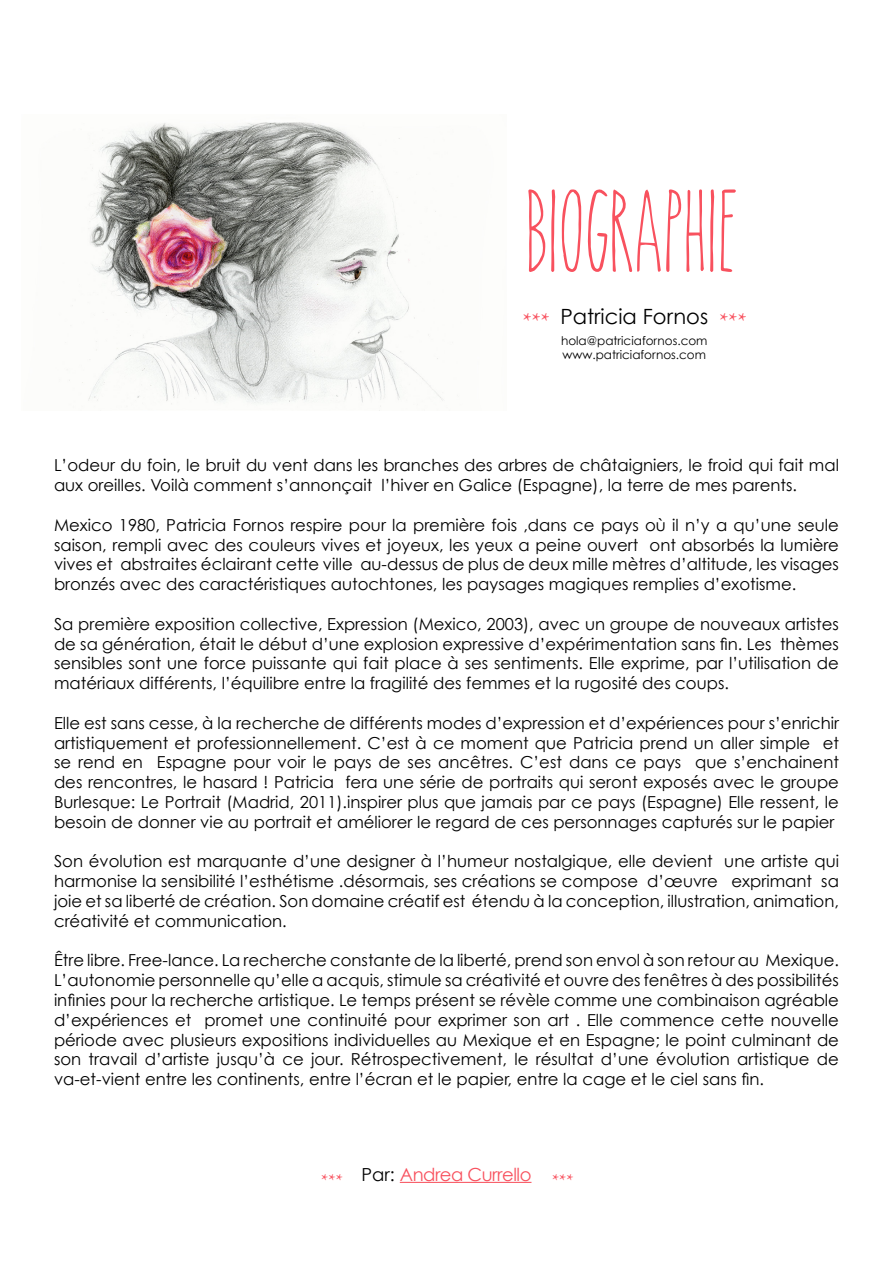
<style>
.page{position:relative;width:893px;height:1263px;background:#fff}
.page>*{position:absolute;margin:0;border:0;box-sizing:border-box;transform-origin:0 0}
.t1{font:22.5px "Minion Pro";color:#f8515e}
.t2{font:21px "Century Gothic";color:#000}
.t3{font:18px "Century Gothic";letter-spacing:-.025em;color:#f8515e}
.t4{font:18px "Minion Pro";color:#f8515e}
.t5{font:16.5px/19.8px "Century Gothic";color:#000;text-align:justify}
.t6{font:12px/14.4px "Century Gothic";color:#000}
.s1{color:#000}
</style>
<div class="page">
<hr style="left:400px;top:1182px;width:131px;height:1px;background:#f8515e">
<img style="left:65px;top:122px;width:393px;height:289px">
<svg style="left:528px;top:189px;width:208px;height:83px"></svg>
<p class="t2" style="left:560px;top:303px;width:149px">Patricia Fornos</p>
<p class="t6" style="left:561px;top:333px;width:148px">hola@patriciafornos.com www.patriciafornos.com</p>
<h1 class="t1" style="left:523px;top:306px;width:29px">***</h1>
<h1 class="t1" style="left:719px;top:306px;width:29px">***</h1>
<p class="t5" style="left:54px;top:455px;width:786px">L’odeur du foin, le bruit du vent dans les branches des arbres de châtaigniers, le froid qui fait mal aux oreilles. Voilà comment s’annonçait l’hiver en Galice (Espagne), la terre de mes parents.</p>
<p class="t5" style="left:54px;top:515px;width:786px">Mexico 1980, Patricia Fornos respire pour la première fois ,dans ce pays où il n’y a qu’une seule saison, rempli avec des couleurs vives et joyeux, les yeux a peine ouvert ont absorbés la lumière vives et abstraites éclairant cette ville au-dessus de plus de deux mille mètres d’altitude, les visages bronzés avec des caractéristiques autochtones, les paysages magiques remplies d’exotisme.</p>
<p class="t5" style="left:54px;top:614px;width:786px">Sa première exposition collective, Expression (Mexico, 2003), avec un groupe de nouveaux artistes de sa génération, était le début d’une explosion expressive d’expérimentation sans fin. Les thèmes sensibles sont une force puissante qui fait place à ses sentiments. Elle exprime, par l’utilisation de matériaux différents, l’équilibre entre la fragilité des femmes et la rugosité des coups.</p>
<p class="t5" style="left:54px;top:713px;width:786px">Elle est sans cesse, à la recherche de différents modes d’expression et d’expériences pour s’enrichir artistiquement et professionnellement. C’est à ce moment que Patricia prend un aller simple et se rend en Espagne pour voir le pays de ses ancêtres. C’est dans ce pays que s’enchainent des rencontres, le hasard ! Patricia fera une série de portraits qui seront exposés avec le groupe Burlesque: Le Portrait (Madrid, 2011).inspirer plus que jamais par ce pays (Espagne) Elle ressent, le besoin de donner vie au portrait et améliorer le regard de ces personnages capturés sur le papier</p>
<p class="t5" style="left:54px;top:851px;width:786px">Son évolution est marquante d’une designer à l’humeur nostalgique, elle devient une artiste qui harmonise la sensibilité l’esthétisme .désormais, ses créations se compose d’œuvre exprimant sa joie et sa liberté de création. Son domaine créatif est étendu à la conception, illustration, animation, créativité et communication.</p>
<p class="t5" style="left:54px;top:950px;width:786px">Être libre. Free-lance. La recherche constante de la liberté, prend son envol à son retour au Mexique.<br>L’autonomie personnelle qu’elle a acquis, stimule sa créativité et ouvre des fenêtres à des possibilités infinies pour la recherche artistique. Le temps présent se révèle comme une combinaison agréable d’expériences et promet une continuité pour exprimer son art . Elle commence cette nouvelle période avec plusieurs expositions individuelles au Mexique et en Espagne; le point culminant de son travail d’artiste jusqu’à ce jour. Rétrospectivement, le résultat d’une évolution artistique de va-et-vient entre les continents, entre l’écran et le papier, entre la cage et le ciel sans fin.</p>
<p class="t3" style="left:361px;top:1163px;width:172px"><span class="s1">Par:</span> Andrea Currello</p>
<p class="t4" style="left:321px;top:1168px;width:23px">***</p>
<p class="t4" style="left:552px;top:1168px;width:23px">***</p>
</div>
